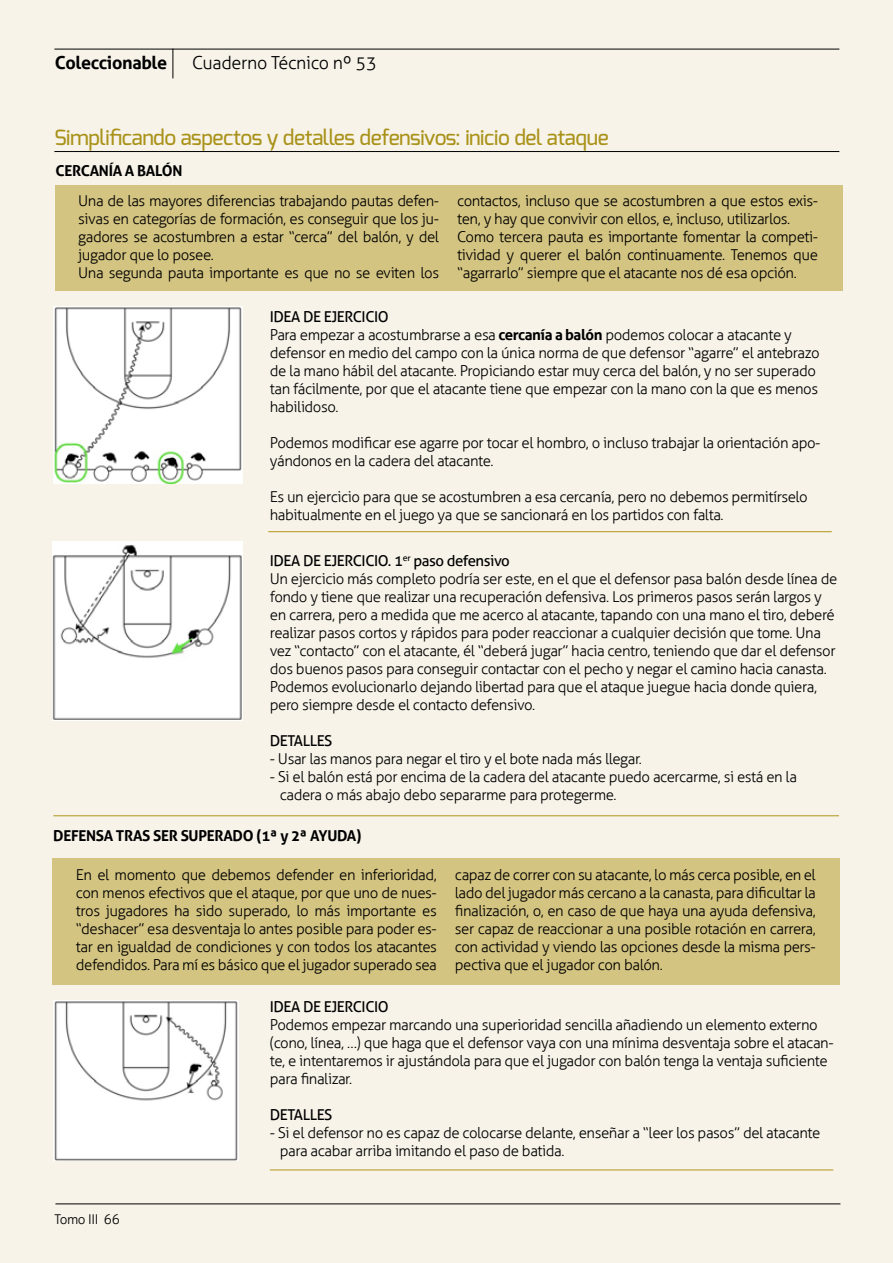
<style>
.page{position:relative;width:893px;height:1263px;background:#f7f3e9}
.page>*{position:absolute;margin:0;border:0;box-sizing:border-box;transform-origin:0 0}
.t1{font:500 21px "Exo";letter-spacing:-.02em;color:#a99219}
.t2{font:300 18px "Aller";letter-spacing:-.02em;color:#000}
.t3{font:700 18px "Aller";letter-spacing:-.02em;color:#000}
.t4{font:300 15px/18px "Aller";letter-spacing:-.03em;color:#000}
.t5{font:700 15px "Aller";letter-spacing:-.02em;color:#000}
.t6{font:15px "Aller";letter-spacing:-.03em;color:#000}
.t7{font:300 13.5px "Aller";letter-spacing:-.03em;color:#000}
.s1{font-weight:400}
.s2{font-weight:700}
</style>
<div class="page">
<hr style="left:55px;top:1203px;width:785px;height:1px;background:#000">
<hr style="left:54px;top:49px;width:785px;height:1px;background:#000">
<hr style="left:54px;top:151px;width:785px;height:1px;background:#000">
<svg style="left:173px;top:49px;width:1px;height:29px"></svg>
<div style="left:55px;top:185px;width:787px;height:105px;background:#d4c481"></div>
<img style="left:53px;top:306px;width:189px;height:177px">
<hr style="left:268px;top:531px;width:564px;height:1px;background:#b19519">
<img style="left:52px;top:541px;width:190px;height:180px">
<hr style="left:53px;top:815px;width:786px;height:1px;background:#b19519">
<div style="left:53px;top:859px;width:787px;height:126px;background:#d4c481"></div>
<img style="left:53px;top:1000px;width:186px;height:161px">
<hr style="left:270px;top:1169px;width:563px;height:1px;background:#b19519">
<p class="t3" style="left:55px;top:51px;width:114px">Coleccionable</p>
<p class="t2" style="left:192px;top:52px;width:186px">Cuaderno Técnico nº 53</p>
<h1 class="t1" style="left:54px;top:124px;width:556px">Simplificando aspectos y detalles defensivos: inicio del ataque</h1>
<p class="t5" style="left:55px;top:161px;width:129px">CERCANÍA A BALÓN</p>
<p class="t4" style="left:78px;top:192px;width:362px">Una de las mayores diferencias trabajando pautas defen&shy;sivas en categorías de formación, es conseguir que los ju&shy;gadores se acostumbren a estar “cerca” del balón, y del jugador que lo posee.<br>Una segunda pauta importante es que no se eviten los</p>
<p class="t4" style="left:457px;top:192px;width:362px">contactos, incluso que se acostumbren a que estos exis&shy;ten, y hay que convivir con ellos, e, incluso, utilizarlos.<br>Como tercera pauta es importante fomentar la competi&shy;tividad y querer el balón continuamente. Tenemos que “agarrarlo” siempre que el atacante nos dé esa opción.</p>
<p class="t4" style="left:270px;top:307px;width:551px"><span class="s1">IDEA DE EJERCICIO<br></span>Para empezar a acostumbrarse a esa <span class="s2">cercanía a balón</span> podemos colocar a atacante y defensor en medio del campo con la única norma de que defensor “agarre” el antebrazo de la mano hábil del atacante. Propiciando estar muy cerca del balón, y no ser superado tan fácilmente, por que el atacante tiene que empezar con la mano con la que es menos habilidoso.</p>
<p class="t4" style="left:270px;top:433px;width:552px">Podemos modificar ese agarre por tocar el hombro, o incluso trabajar la orientación apo&shy;yándonos en la cadera del atacante.</p>
<p class="t4" style="left:270px;top:487px;width:539px">Es un ejercicio para que se acostumbren a esa cercanía, pero no debemos permitírselo habitualmente en el juego ya que se sancionará en los partidos con falta.</p>
<p class="t4" style="left:270px;top:552px;width:569px"><span class="s1">IDEA DE EJERCICIO. 1</span><sup>er</sup> <span class="s1">paso defensivo<br></span>Un ejercicio más completo podría ser este, en el que el defensor pasa balón desde línea de fondo y tiene que realizar una recuperación defensiva. Los primeros pasos serán largos y en carrera, pero a medida que me acerco al atacante, tapando con una mano el tiro, deberé realizar pasos cortos y rápidos para poder reaccionar a cualquier decisión que tome. Una vez “contacto” con el atacante, él “deberá jugar” hacia centro, teniendo que dar el defensor dos buenos pasos para conseguir contactar con el pecho y negar el camino hacia canasta.<br>Podemos evolucionarlo dejando libertad para que el ataque juegue hacia donde quiera, pero siempre desde el contacto defensivo.</p>
<p class="t6" style="left:270px;top:732px;width:64px">DETALLES</p>
<p class="t4" style="left:270px;top:750px;width:373px">- Usar las manos para negar el tiro y el bote nada más llegar.</p>
<p class="t4" style="left:280px;top:768px;width:519px;text-indent:-10px">- Si el balón está por encima de la cadera del atacante puedo acercarme, si está en la cadera o más abajo debo separarme para protegerme.</p>
<p class="t5" style="left:53px;top:827px;width:310px">DEFENSA TRAS SER SUPERADO (1ª y 2ª AYUDA)</p>
<p class="t4" style="left:76px;top:866px;width:362px;text-align:justify">En el momento que debemos defender en inferioridad, con menos efectivos que el ataque, por que uno de nues&shy;tros jugadores ha sido superado, lo más importante es “deshacer” esa desventaja lo antes posible para poder es&shy;tar en igualdad de condiciones y con todos los atacantes defendidos. Para mí es básico que el jugador superado sea</p>
<p class="t4" style="left:455px;top:866px;width:362px;text-align:justify">capaz de correr con su atacante, lo más cerca posible, en el lado del jugador más cercano a la canasta, para dificultar la finalización, o, en caso de que haya una ayuda defensiva, ser capaz de reaccionar a una posible rotación en carrera, con actividad y viendo las opciones desde la misma pers&shy;pectiva que el jugador con balón.</p>
<p class="t6" style="left:270px;top:998px;width:120px">IDEA DE EJERCICIO</p>
<p class="t4" style="left:270px;top:1016px;width:565px">Podemos empezar marcando una superioridad sencilla añadiendo un elemento externo (cono, línea, …) que haga que el defensor vaya con una mínima desventaja sobre el atacan&shy;te, e intentaremos ir ajustándola para que el jugador con balón tenga la ventaja suficiente para finalizar.</p>
<p class="t6" style="left:270px;top:1106px;width:64px">DETALLES</p>
<p class="t4" style="left:280px;top:1124px;width:542px;text-indent:-10px">- Si el defensor no es capaz de colocarse delante, enseñar a “leer los pasos” del atacante para acabar arriba imitando el paso de batida.</p>
<p class="t7" style="left:54px;top:1211px;width:67px">Tomo III 66</p>
</div>
